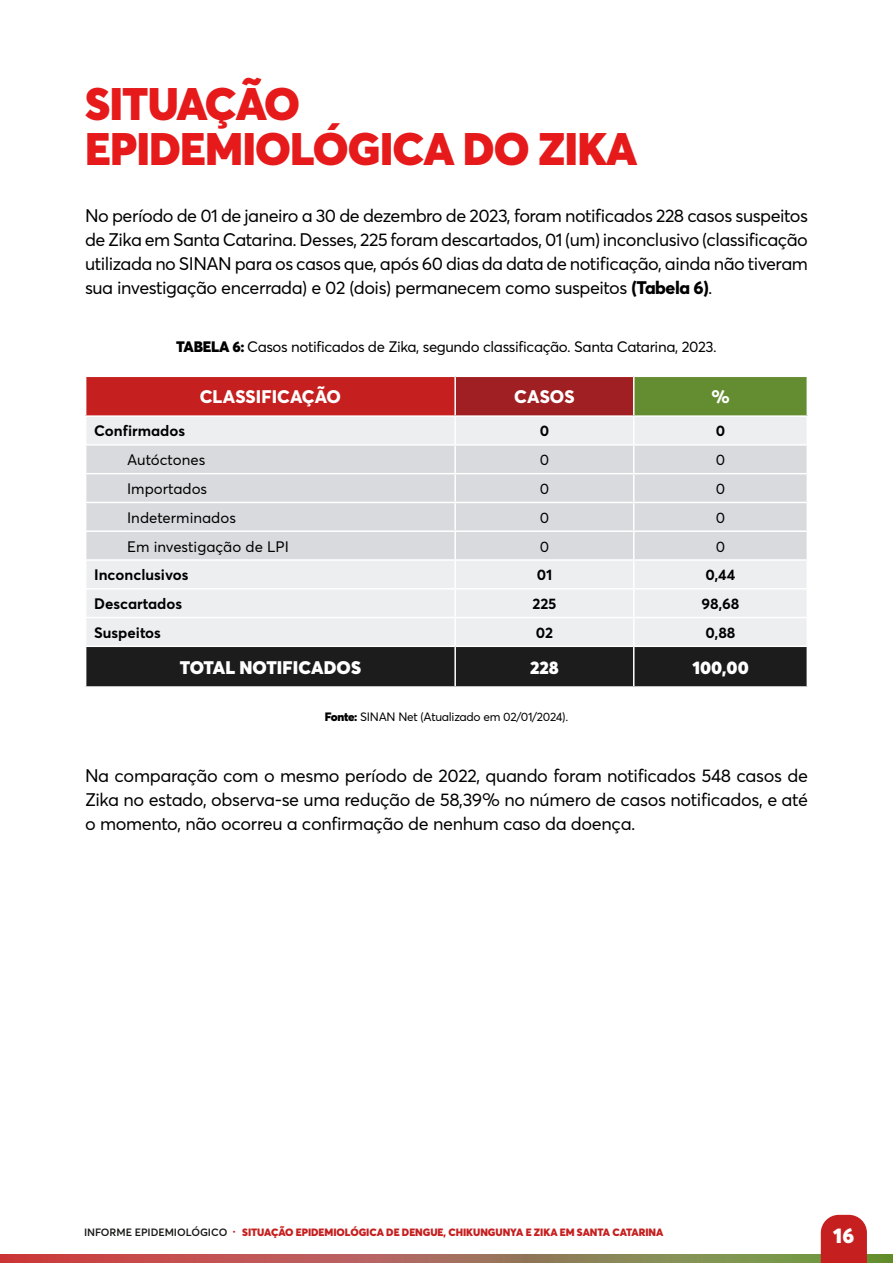
<style>
.page{position:relative;width:893px;height:1263px;background:#fff}
.page>*{position:absolute;margin:0;border:0;box-sizing:border-box;transform-origin:0 0}
.t1{font:900 45px/45px "Averta";letter-spacing:-.02em;color:#e61a1a}
.t2{font:900 21px "Averta";color:#fff}
.t3{font:18px/24px "Averta";letter-spacing:-.025em;color:#000;text-align:justify}
.t4{font:900 18px "Averta";letter-spacing:.005em;color:#fff}
.t5{font:800 18px "Averta";letter-spacing:.005em;color:#fff}
.t6{font:15px "Averta";letter-spacing:-.025em;color:#000}
.t7{font:700 15px "Averta";color:#000}
.t8{font:15px "Averta";color:#000}
.t9{font:12px "Averta";letter-spacing:-.025em;color:#000}
.t10{font:900 10.5px "Averta";letter-spacing:-.005em;color:#c5201f}
.s1{font-weight:800}
.s2{font-weight:900}
.s3{font-weight:600;color:#151814}
</style>
<div class="page">
<svg style="left:0;top:1254px;width:385px;height:9px;background:#c34f50"></svg>
<svg style="left:385px;top:1254px;width:508px;height:9px;background:#8c8454"></svg>
<svg style="left:821px;top:1215px;width:46px;height:48px;background:#c82d2c"></svg>
<div style="left:86px;top:376px;width:369px;height:40px;background:#c5201f"></div>
<div style="left:455px;top:376px;width:179px;height:40px;background:#9f1f22"></div>
<div style="left:634px;top:376px;width:173px;height:40px;background:#638d30"></div>
<hr style="left:85px;top:415px;width:370px;height:2px;background:#fff">
<hr style="left:455px;top:415px;width:179px;height:2px;background:#fff">
<hr style="left:634px;top:415px;width:174px;height:2px;background:#fff">
<hr style="left:85px;top:375px;width:370px;height:2px;background:#fff">
<hr style="left:455px;top:375px;width:179px;height:2px;background:#fff">
<hr style="left:454px;top:377px;width:2px;height:38px;background:#fff">
<hr style="left:634px;top:375px;width:174px;height:2px;background:#fff">
<hr style="left:633px;top:377px;width:1px;height:38px;background:#fff">
<svg style="left:86px;top:417px;width:721px;height:269px;background:#c6c8ca"></svg>
<hr style="left:85px;top:645px;width:370px;height:2px;background:#fff">
<hr style="left:455px;top:645px;width:179px;height:2px;background:#fff">
<hr style="left:454px;top:647px;width:2px;height:39px;background:#fff">
<hr style="left:634px;top:645px;width:174px;height:2px;background:#fff">
<hr style="left:633px;top:647px;width:1px;height:39px;background:#fff">
<h1 class="t1" style="left:85px;top:81px;width:554px">SITUAÇÃO<br>EPIDEMIOLÓGICA DO ZIKA</h1>
<p class="t3" style="left:85px;top:203px;width:724px">No período de 01 de janeiro a 30 de dezembro de 2023, foram notificados 228 casos suspeitos de Zika em Santa Catarina. Desses, 225 foram descartados, 01 (um) inconclusivo (classificação utilizada no SINAN para os casos que, após 60 dias da data de notificação, ainda não tiveram sua investigação encerrada) e 02 (dois) permanecem como suspeitos <span class="s1">(Tabela 6)</span>.</p>
<p class="t6" style="left:176px;top:337px;width:542px"><span class="s2">TABELA 6:</span> Casos notificados de Zika, segundo classificação. Santa Catarina, 2023.</p>
<p class="t5" style="left:200px;top:385px;width:143px">CLASSIFICAÇÃO</p>
<p class="t5" style="left:514px;top:385px;width:62px">CASOS</p>
<p class="t5" style="left:711px;top:385px;width:20px">%</p>
<p class="t7" style="left:94px;top:421px;width:93px">Confirmados</p>
<p class="t7" style="left:540px;top:421px;width:11px">0</p>
<p class="t7" style="left:716px;top:421px;width:11px">0</p>
<p class="t8" style="left:127px;top:450px;width:80px">Autóctones</p>
<p class="t6" style="left:540px;top:450px;width:11px">0</p>
<p class="t6" style="left:716px;top:450px;width:11px">0</p>
<p class="t8" style="left:127px;top:479px;width:82px">Importados</p>
<p class="t6" style="left:540px;top:479px;width:11px">0</p>
<p class="t6" style="left:716px;top:479px;width:11px">0</p>
<p class="t8" style="left:127px;top:508px;width:110px">Indeterminados</p>
<p class="t6" style="left:540px;top:508px;width:11px">0</p>
<p class="t6" style="left:716px;top:508px;width:11px">0</p>
<p class="t8" style="left:127px;top:537px;width:163px">Em investigação de LPI</p>
<p class="t6" style="left:540px;top:537px;width:11px">0</p>
<p class="t6" style="left:716px;top:537px;width:11px">0</p>
<p class="t7" style="left:94px;top:565px;width:96px">Inconclusivos</p>
<p class="t7" style="left:537px;top:565px;width:17px">01</p>
<p class="t7" style="left:706px;top:565px;width:31px">0,44</p>
<p class="t7" style="left:94px;top:594px;width:90px">Descartados</p>
<p class="t7" style="left:532px;top:594px;width:26px">225</p>
<p class="t7" style="left:702px;top:594px;width:39px">98,68</p>
<p class="t7" style="left:94px;top:623px;width:68px">Suspeitos</p>
<p class="t7" style="left:536px;top:623px;width:19px">02</p>
<p class="t7" style="left:706px;top:623px;width:32px">0,88</p>
<p class="t4" style="left:180px;top:656px;width:183px">TOTAL NOTIFICADOS</p>
<p class="t4" style="left:530px;top:656px;width:30px">228</p>
<p class="t4" style="left:692px;top:656px;width:58px">100,00</p>
<p class="t9" style="left:325px;top:709px;width:245px"><span class="s2">Fonte:</span> SINAN Net (Atualizado em 02/01/2024).</p>
<p class="t3" style="left:85px;top:763px;width:724px">Na comparação com o mesmo período de 2022, quando foram notificados 548 casos de Zika no estado, observa-se uma redução de 58,39% no número de casos notificados, e até o momento, não ocorreu a confirmação de nenhum caso da doença.</p>
<p class="t10" style="left:84px;top:1225px;width:581px"><span class="s3">INFORME EPIDEMIOLÓGICO</span> · SITUAÇÃO EPIDEMIOLÓGICA DE DENGUE, CHIKUNGUNYA E ZIKA EM SANTA CATARINA</p>
<p class="t2" style="left:833px;top:1222px;width:22px">16</p>
</div>
